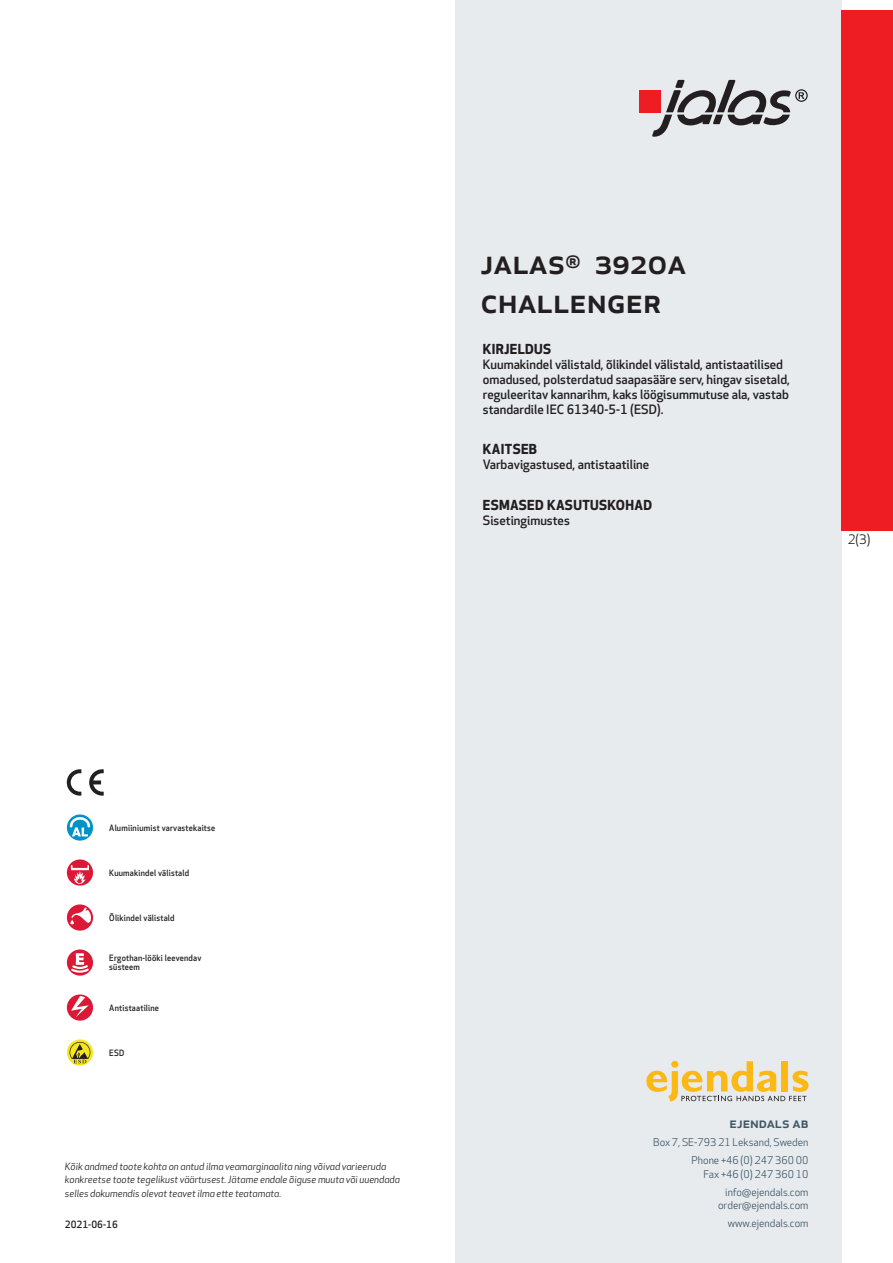
<style>
.page{position:relative;width:893px;height:1263px;background:#fff}
.page>*{position:absolute;margin:0;border:0;box-sizing:border-box;transform-origin:0 0}
.prodname{font:500 34.5px/39px "Apex New";color:#231f20}
.t1{font:500 15px "Apex New";color:#405968}
.Funktion_body{font:700 13.5px "Apex New";letter-spacing:.025em;color:#231f20}
.t2{font:12.75px "Apex New";color:#231f20}
.Funktion_body-2{font:500 12.6px/15px "Apex New";color:#231f20}
.t3{font:10.5px/18px "Apex New";color:#405968;text-align:right}
.t4{font:italic 9.75px/13.5px "Apex New";color:#231f20}
.t5{font:500 9.75px "Apex New";color:#231f20}
.Funktion_body-3{font:500 8.55px/9px "Apex New";letter-spacing:.025em;color:#231f20;scale:.95 1}
</style>
<div class="page">
<div style="left:455px;top:0;width:387px;height:1263px;background:#e8ebee"></div>
<svg style="left:646px;top:1061px;width:162px;height:40px"></svg>
<div style="left:842px;top:11px;width:51px;height:520px;background:#ee1d23"></div>
<div style="left:639px;top:90px;width:22px;height:22px;background:#ee1d23"></div>
<svg style="left:652px;top:80px;width:156px;height:57px"></svg>
<svg style="left:67px;top:814px;width:26px;height:27px"></svg>
<svg style="left:70px;top:817px;width:20px;height:19px"></svg>
<svg style="left:67px;top:859px;width:26px;height:27px"></svg>
<svg style="left:71px;top:865px;width:18px;height:19px"></svg>
<svg style="left:67px;top:904px;width:26px;height:27px"></svg>
<svg style="left:70px;top:907px;width:21px;height:17px"></svg>
<svg style="left:67px;top:949px;width:26px;height:27px"></svg>
<svg style="left:69px;top:953px;width:22px;height:21px"></svg>
<svg style="left:67px;top:994px;width:26px;height:27px"></svg>
<svg style="left:71px;top:996px;width:18px;height:21px"></svg>
<svg style="left:67px;top:1039px;width:26px;height:26px"></svg>
<svg style="left:70px;top:1042px;width:20px;height:21px"></svg>
<svg style="left:89px;top:769px;width:15px;height:27px"></svg>
<svg style="left:67px;top:769px;width:14px;height:27px"></svg>
<p class="prodname" style="left:480px;top:241px;width:207px">JALAS<sup>®</sup> 3920A<br>CHALLENGER</p>
<p class="Funktion_body" style="left:483px;top:339px;width:70px">KIRJELDUS</p>
<p class="Funktion_body-2" style="left:483px;top:356px;width:309px">Kuumakindel välistald, õlikindel välistald, antistaatilised omadused, polsterdatud saapasääre serv, hingav sisetald, reguleeritav kannarihm, kaks löögisummutuse ala, vastab standardile IEC 61340-5-1 (ESD).</p>
<p class="Funktion_body" style="left:483px;top:440px;width:56px">KAITSEB</p>
<p class="Funktion_body-2" style="left:483px;top:457px;width:168px">Varbavigastused, antistaatiline</p>
<p class="Funktion_body" style="left:483px;top:495px;width:171px">ESMASED KASUTUSKOHAD</p>
<p class="Funktion_body-2" style="left:483px;top:513px;width:89px">Sisetingimustes</p>
<p class="t2" style="left:848px;top:531px;width:24px">2(3)</p>
<p class="Funktion_body-3" style="left:109px;top:823px;width:113px">Alumiiniumist varvastekaitse</p>
<p class="Funktion_body-3" style="left:109px;top:868px;width:86px">Kuumakindel välistald</p>
<p class="Funktion_body-3" style="left:109px;top:913px;width:70px">Õlikindel välistald</p>
<p class="Funktion_body-3" style="left:109px;top:954px;width:99px">Ergothan-lööki leevendav süsteem</p>
<p class="Funktion_body-3" style="left:109px;top:1003px;width:54px">Antistaatiline</p>
<p class="Funktion_body-3" style="left:109px;top:1048px;width:17px">ESD</p>
<p class="t4" style="left:65px;top:1159px;width:337px">Kõik andmed toote kohta on antud ilma veamarginaalita ning võivad varieeruda konkreetse toote tegelikust väärtusest. Jätame endale õiguse muuta või uuendada selles dokumendis olevat teavet ilma ette teatamata.</p>
<p class="t5" style="left:65px;top:1218px;width:54px">2021-06-16</p>
<p class="t1" style="left:729px;top:1113px;width:80px">ejendals ab</p>
<p class="t3" style="left:653px;top:1133px;width:157px">Box 7, SE-793 21 Leksand, Sweden<br>Phone +46 (0) 247 360 00</p>
<p class="t3" style="left:703px;top:1165px;width:107px">Fax +46 (0) 247 360 10 info@ejendals.com</p>
<p class="t3" style="left:718px;top:1196px;width:92px">order@ejendals.com</p>
<p class="t3" style="left:728px;top:1215px;width:82px">www.ejendals.com</p>
</div>
